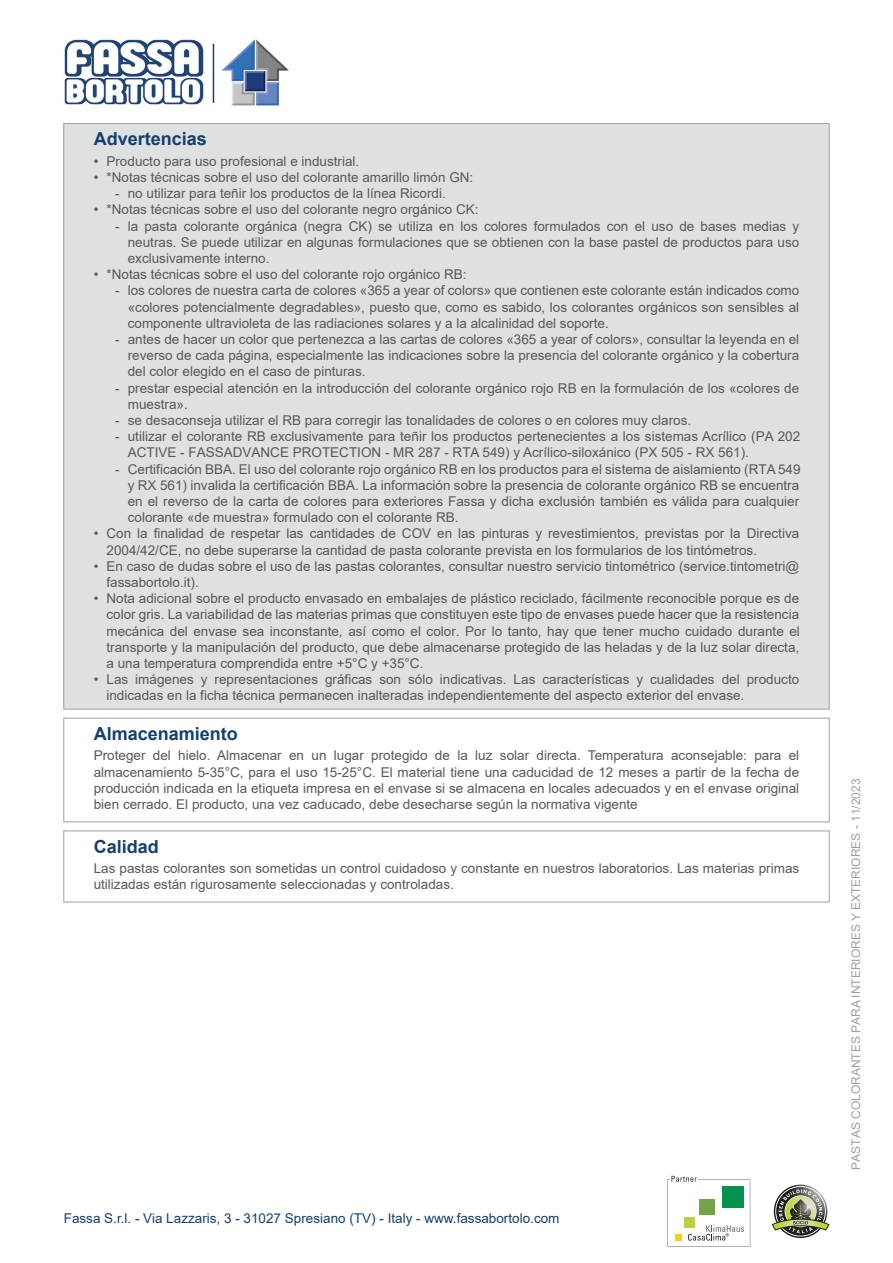
<style>
.page{position:relative;width:893px;height:1263px;background:#fff}
.page>*{position:absolute;margin:0;border:0;box-sizing:border-box;transform-origin:0 0}
.Titolo{font:700 18px "Arial";color:#15406e}
.Conservazione{font:13.5px/16.2px "Arial";color:#57585a;text-align:justify}
.Qualita{font:13.5px/16.2px "Arial";color:#57585a}
.t1{font:13.5px "Arial";color:#15406e}
.t2{font:12px "Arial";color:#9ba1a4}
</style>
<div class="page">
<div style="left:64px;top:124px;width:765px;height:585px;background:#dfe1e1"></div>
<div style="left:64px;top:718px;width:765px;height:104px;border:1px solid #9ba1a4"></div>
<div style="left:64px;top:831px;width:765px;height:71px;border:1px solid #9ba1a4"></div>
<svg style="left:667px;top:1176px;width:83px;height:71px"></svg>
<svg style="left:772px;top:1186px;width:57px;height:50px"></svg>
<img style="left:64px;top:39px;width:140px;height:66px">
<hr style="left:213px;top:44px;width:1px;height:59px;background:#15406e">
<img style="left:221px;top:39px;width:68px;height:67px">
<p class="Titolo" style="left:94px;top:126px;width:115px">Advertencias</p>
<p class="Conservazione" style="left:94px;top:153px;width:267px">• Producto para uso profesional e industrial.</p>
<p class="Conservazione" style="left:94px;top:169px;width:381px">• *Notas técnicas sobre el uso del colorante amarillo limón GN:</p>
<p class="Conservazione" style="left:115px;top:185px;width:332px">- no utilizar para teñir los productos de la línea Ricordi.</p>
<p class="Conservazione" style="left:94px;top:201px;width:386px">• *Notas técnicas sobre el uso del colorante negro orgánico CK:</p>
<p class="Conservazione" style="left:128px;top:218px;width:673px;text-indent:-13px">- la pasta colorante orgánica (negra CK) se utiliza en los colores formulados con el uso de bases medias y neutras. Se puede utilizar en algunas formulaciones que se obtienen con la base pastel de productos para uso exclusivamente interno.</p>
<p class="Conservazione" style="left:94px;top:266px;width:374px">• *Notas técnicas sobre el uso del colorante rojo orgánico RB:</p>
<p class="Conservazione" style="left:128px;top:282px;width:673px;text-indent:-13px">- los colores de nuestra carta de colores «365 a year of colors» que contienen este colorante están indicados como «colores potencialmente degradables», puesto que, como es sabido, los colorantes orgánicos son sensibles al componente ultravioleta de las radiaciones solares y a la alcalinidad del soporte.</p>
<p class="Conservazione" style="left:128px;top:331px;width:673px;text-indent:-13px">- antes de hacer un color que pertenezca a las cartas de colores «365 a year of colors», consultar la leyenda en el reverso de cada página, especialmente las indicaciones sobre la presencia del colorante orgánico y la cobertura del color elegido en el caso de pinturas.</p>
<p class="Conservazione" style="left:128px;top:380px;width:673px;text-indent:-13px">- prestar especial atención en la introducción del colorante orgánico rojo RB en la formulación de los «colores de muestra».</p>
<p class="Conservazione" style="left:115px;top:412px;width:578px">- se desaconseja utilizar el RB para corregir las tonalidades de colores o en colores muy claros.</p>
<p class="Conservazione" style="left:128px;top:428px;width:674px;text-indent:-13px">- utilizar el colorante RB exclusivamente para teñir los productos pertenecientes a los sistemas Acrílico (PA 202<br>ACTIVE - FASSADVANCE PROTECTION - MR 287 - RTA 549) y Acrílico-siloxánico (PX 505 - RX 561).</p>
<p class="Conservazione" style="left:128px;top:461px;width:674px;text-indent:-13px">- Certificación BBA. El uso del colorante rojo orgánico RB en los productos para el sistema de aislamiento (RTA 549 y RX 561) invalida la certificación BBA. La información sobre la presencia de colorante orgánico RB se encuentra en el reverso de la carta de colores para exteriores Fassa y dicha exclusión también es válida para cualquier colorante «de muestra» formulado con el colorante RB.</p>
<p class="Conservazione" style="left:106px;top:525px;width:694px;text-indent:-13px">• Con la finalidad de respetar las cantidades de COV en las pinturas y revestimientos, previstas por la Directiva<br>2004/42/CE, no debe superarse la cantidad de pasta colorante prevista en los formularios de los tintómetros.</p>
<p class="Conservazione" style="left:106px;top:558px;width:694px;text-indent:-13px">• En caso de dudas sobre el uso de las pastas colorantes, consultar nuestro servicio tintométrico (service.tintometri@ fassabortolo.it).</p>
<p class="Conservazione" style="left:106px;top:590px;width:695px;text-indent:-13px">• Nota adicional sobre el producto envasado en embalajes de plástico reciclado, fácilmente reconocible porque es de color gris. La variabilidad de las materias primas que constituyen este tipo de envases puede hacer que la resistencia mecánica del envase sea inconstante, así como el color. Por lo tanto, hay que tener mucho cuidado durante el transporte y la manipulación del producto, que debe almacenarse protegido de las heladas y de la luz solar directa, a una temperatura comprendida entre +5°C y +35°C.</p>
<p class="Conservazione" style="left:106px;top:671px;width:694px;text-indent:-13px">• Las imágenes y representaciones gráficas son sólo indicativas. Las características y cualidades del producto indicadas en la ficha técnica permanecen inalteradas independientemente del aspecto exterior del envase.</p>
<p class="Titolo" style="left:94px;top:721px;width:146px">Almacenamiento</p>
<p class="Conservazione" style="left:94px;top:747px;width:707px">Proteger del hielo. Almacenar en un lugar protegido de la luz solar directa. Temperatura aconsejable: para el almacenamiento 5-35°C, para el uso 15-25°C. El material tiene una caducidad de 12 meses a partir de la fecha de producción indicada en la etiqueta impresa en el envase si se almacena en locales adecuados y en el envase original bien cerrado. El producto, una vez caducado, debe desecharse según la normativa vigente</p>
<p class="Titolo" style="left:94px;top:834px;width:67px">Calidad</p>
<p class="Qualita" style="left:94px;top:860px;width:707px">Las pastas colorantes son sometidas un control cuidadoso y constante en nuestros laboratorios. Las materias primas utilizadas están rigurosamente seleccionadas y controladas.</p>
<p class="t1" style="left:64px;top:1208px;width:497px">Fassa S.r.l. - Via Lazzaris, 3 - 31027 Spresiano (TV) - Italy - www.fassabortolo.com</p>
<p class="t2" style="left:848px;top:1170px;width:393px;rotate:-90deg">PASTAS COLORANTES PARA INTERIORES Y EXTERIORES - 11/2023</p>
</div>
